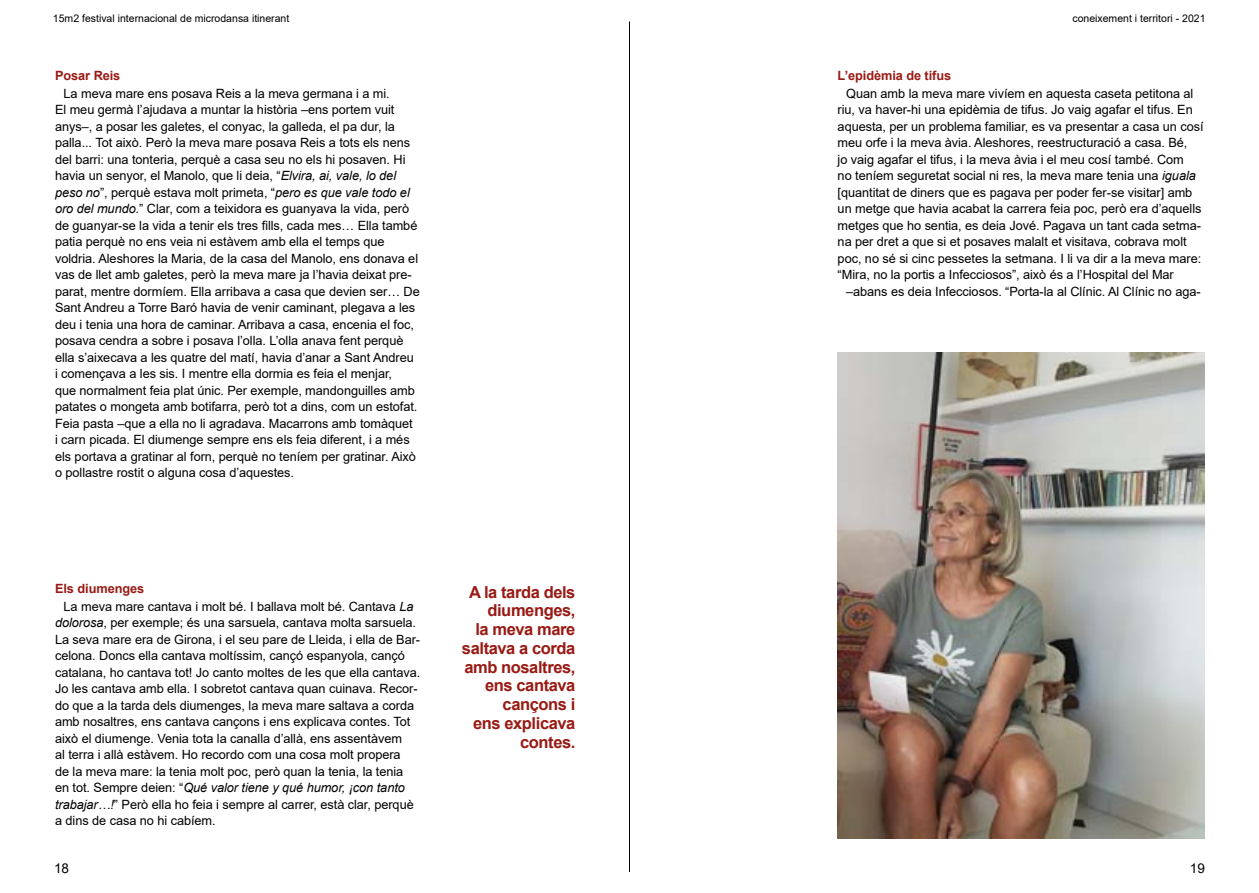
<style>
.page{position:relative;width:1259px;height:893px;background:#fff}
.page>*{position:absolute;margin:0;border:0;box-sizing:border-box;transform-origin:0 0}
.t1{font:700 16.5px/18.8px "Arial";letter-spacing:-.025em;color:#991a14;text-align:right}
.t2{font:13.5px "Arial";color:#000}
.t3{font:12.75px/16.5px "Arial";letter-spacing:-.005em;color:#000}
.t4{font:700 12.75px "Arial";letter-spacing:-.005em;color:#991a14}
.t5{font:10.5px "Arial";color:#000}
.s1{font-style:italic}
</style>
<div class="page">
<hr style="left:629px;top:21px;width:1px;height:851px;background:#000">
<img style="left:837px;top:352px;width:368px;height:487px">
<p class="t5" style="left:53px;top:11px;width:238px">15m2 festival internacional de microdansa itinerant</p>
<p class="t5" style="left:1072px;top:11px;width:135px">coneixement i territori - 2021</p>
<p class="t4" style="left:55px;top:66px;width:67px">Posar Reis</p>
<p class="t3" style="left:55px;top:85px;width:366px;text-indent:9px">La meva mare ens posava Reis a la meva germana i a mi.<br>El meu germà l’ajudava a muntar la història –ens portem vuit anys–, a posar les galetes, el conyac, la galleda, el pa dur, la palla... Tot això. Però la meva mare posava Reis a tots els nens del barri: una tonteria, perquè a casa seu no els hi posaven. Hi havia un senyor, el Manolo, que li deia, “<span class="s1">Elvira, ai, vale, lo del peso no</span>”, perquè estava molt primeta, “<span class="s1">pero es que vale todo el oro del mundo.</span>” Clar, com a teixidora es guanyava la vida, però de guanyar-se la vida a tenir els tres fills, cada mes… Ella també patia perquè no ens veia ni estàvem amb ella el temps que voldria. Aleshores la Maria, de la casa del Manolo, ens donava el vas de llet amb galetes, però la meva mare ja l’havia deixat pre&shy;parat, mentre dormíem. Ella arribava a casa que devien ser… De Sant Andreu a Torre Baró havia de venir caminant, plegava a les deu i tenia una hora de caminar. Arribava a casa, encenia el foc, posava cendra a sobre i posava l’olla. L’olla anava fent perquè ella s’aixecava a les quatre del matí, havia d’anar a Sant Andreu i començava a les sis. I mentre ella dormia es feia el menjar,<br>que normalment feia plat únic. Per exemple, mandonguilles amb patates o mongeta amb botifarra, però tot a dins, com un estofat.<br>Feia pasta –que a ella no li agradava. Macarrons amb tomàquet<br>i carn picada. El diumenge sempre ens els feia diferent, i a més els portava a gratinar al forn, perquè no teníem per gratinar. Això o pollastre rostit o alguna cosa d’aquestes.</p>
<p class="t4" style="left:55px;top:579px;width:91px">Els diumenges</p>
<p class="t3" style="left:55px;top:598px;width:367px;text-indent:9px">La meva mare cantava i molt bé. I ballava molt bé. Cantava <span class="s1">La dolorosa</span>, per exemple; és una sarsuela, cantava molta sarsuela.<br>La seva mare era de Girona, i el seu pare de Lleida, i ella de Bar&shy;celona. Doncs ella cantava moltíssim, cançó espanyola, cançó catalana, ho cantava tot! Jo canto moltes de les que ella cantava.<br>Jo les cantava amb ella. I sobretot cantava quan cuinava. Recor&shy;do que a la tarda dels diumenges, la meva mare saltava a corda amb nosaltres, ens cantava cançons i ens explicava contes. Tot això el diumenge. Venia tota la canalla d’allà, ens assentàvem<br>al terra i allà estàvem. Ho recordo com una cosa molt propera<br>de la meva mare: la tenia molt poc, però quan la tenia, la tenia en tot. Sempre deien: “<span class="s1">Qué valor tiene y qué humor, ¡con tanto trabajar…!</span>” Però ella ho feia i sempre al carrer, està clar, perquè a dins de casa no hi cabíem.</p>
<p class="t1" style="left:469px;top:583px;width:108px">A la tarda dels diumenges,</p>
<p class="t1" style="left:475px;top:620px;width:102px">la meva mare</p>
<p class="t1" style="left:462px;top:639px;width:115px">saltava a corda amb nosaltres, ens cantava cançons i</p>
<p class="t1" style="left:473px;top:714px;width:104px">ens explicava contes.</p>
<p class="t4" style="left:837px;top:66px;width:115px">L’epidèmia de tifus</p>
<p class="t3" style="left:837px;top:85px;width:367px;text-indent:9px">Quan amb la meva mare vivíem en aquesta caseta petitona al riu, va haver-hi una epidèmia de tifus. Jo vaig agafar el tifus. En aquesta, per un problema familiar, es va presentar a casa un cosí meu orfe i la meva àvia. Aleshores, reestructuració a casa. Bé,<br>jo vaig agafar el tifus, i la meva àvia i el meu cosí també. Com<br>no teníem seguretat social ni res, la meva mare tenia una <span class="s1">iguala </span>[quantitat de diners que es pagava per poder fer-se visitar] amb un metge que havia acabat la carrera feia poc, però era d’aquells metges que ho sentia, es deia Jové. Pagava un tant cada setma&shy;na per dret a que si et posaves malalt et visitava, cobrava molt poc, no sé si cinc pessetes la setmana. I li va dir a la meva mare: “Mira, no la portis a Infecciosos”, això és a l’Hospital del Mar</p>
<p class="t3" style="left:846px;top:283px;width:356px">–abans es deia Infecciosos. “Porta-la al Clínic. Al Clínic no aga-</p>
<p class="t2" style="left:54px;top:858px;width:17px">18</p>
<p class="t2" style="left:1190px;top:858px;width:17px">19</p>
</div>
